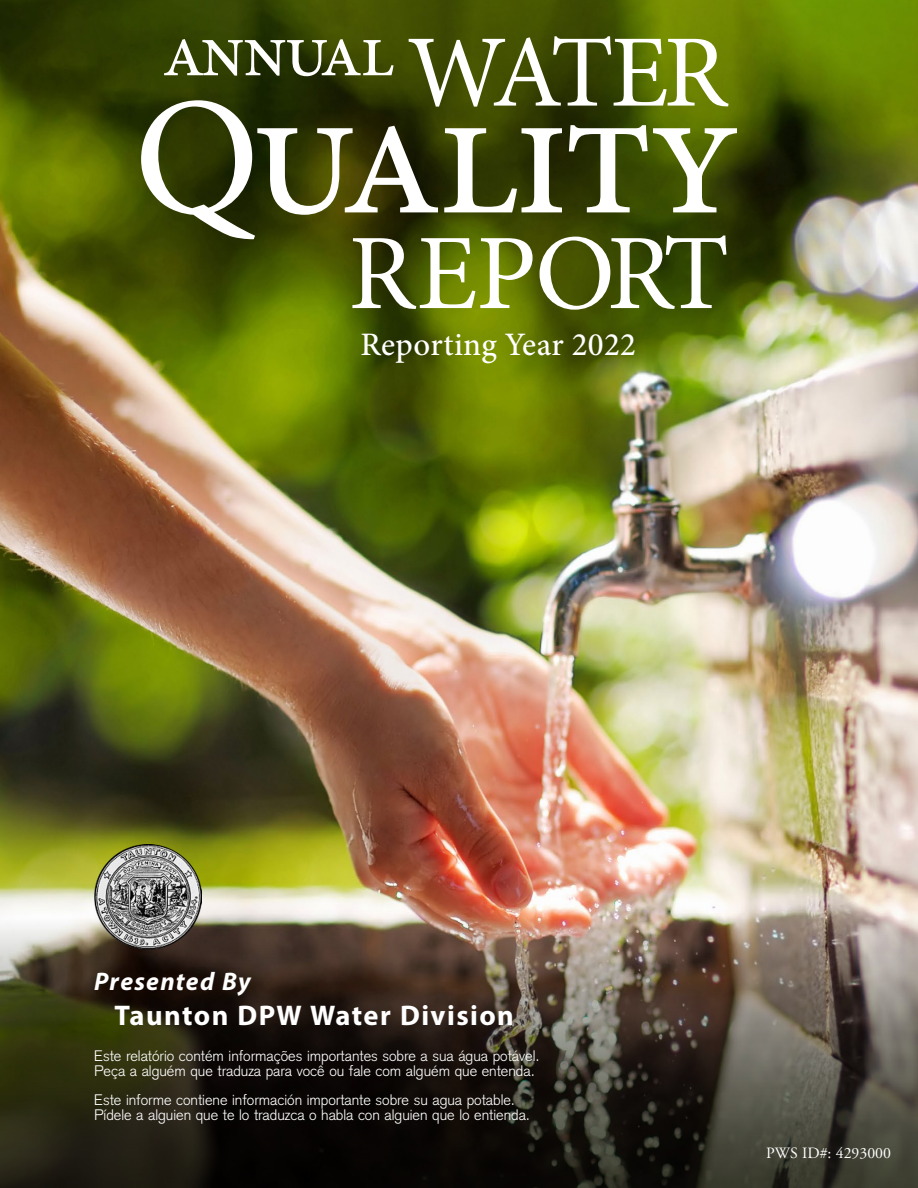
<style>
.page{position:relative;width:918px;height:1188px;background:#fff}
.page>*{position:absolute;margin:0;border:0;box-sizing:border-box;transform-origin:0 0}
.t1{font:500 32.85px "Minion Pro";letter-spacing:.01em;color:#fff}
.Town_Name_23_white{font:700 28.5px "Myriad Pro";letter-spacing:.05em;color:#fff}
.Presented_By_23_whit{font:italic 700 25.5px "Myriad Pro";letter-spacing:.05em;color:#fff}
.Paragraphs_23_White{font:15.75px "Adobe Garamond Pro";color:#fff}
.Copyright_23{font:300 15px/15px "Akzidenz Grotesk";color:#fff}
</style>
<div class="page">
<img style="left:0;top:0;width:918px;height:918px">
<svg style="left:0;top:918px;width:918px;height:270px;background:#3f382d"></svg>
<svg style="left:352px;top:239px;width:374px;height:71px"></svg>
<svg style="left:141px;top:100px;width:596px;height:139px"></svg>
<svg style="left:409px;top:36px;width:320px;height:71px"></svg>
<svg style="left:164px;top:39px;width:230px;height:37px"></svg>
<img style="left:94px;top:844px;width:108px;height:106px">
<h1 class="t1" style="left:360px;top:322px;width:277px">Reporting Year 2022</h1>
<p class="Presented_By_23_whit" style="left:94px;top:965px;width:158px">Presented By</p>
<p class="Town_Name_23_white" style="left:114px;top:996px;width:401px">Taunton DPW Water Division</p>
<p class="Copyright_23" style="left:94px;top:1049px;width:447px">Este relatório contém informações importantes sobre a sua água potável.<br>Peça a alguém que traduza para você ou fale com alguém que entenda.</p>
<p class="Copyright_23" style="left:94px;top:1092px;width:437px">Este informe contiene información importante sobre su agua potable.<br>Pídele a alguien que te lo traduzca o habla con alguien que lo entienda.</p>
<p class="Paragraphs_23_White" style="left:766px;top:1144px;width:126px">PWS ID#: 4293000</p>
</div>
